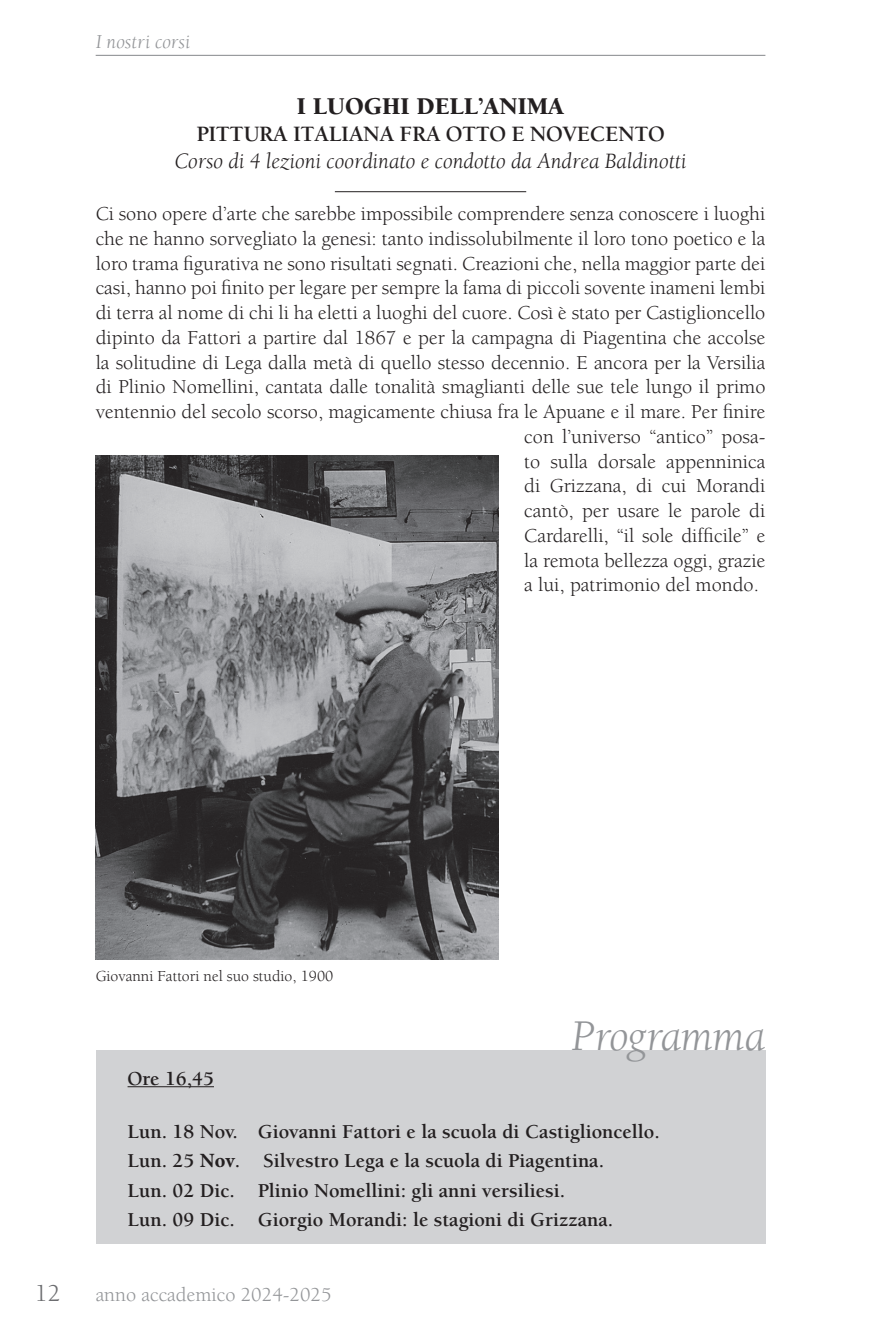
<style>
.page{position:relative;width:893px;height:1340px;background:#fff}
.page>*{position:absolute;margin:0;border:0;box-sizing:border-box;transform-origin:0 0}
.t1{font:italic 45px "Berkeley";letter-spacing:-.01em;color:#939598}
.t2{font:900 24.75px "Berkeley";color:#231f20}
.t3{font:24.75px "Berkeley";color:#6c6d70}
.t4{font:italic 22.5px "Berkeley";color:#231f20}
.t5{font:700 22.5px "Berkeley";letter-spacing:-.02em;color:#231f20}
.t6{font:20.25px "Berkeley";color:#231f20}
.t7{font:700 20.25px/29.2px "Berkeley";color:#231f20}
.t8{font:20.25px "Berkeley";color:#939598}
.t9{font:italic 20.25px "Berkeley";letter-spacing:.005em;color:#939598}
.t10{font:15.75px "Berkeley";color:#231f20}
.s1{font-family:"Minion Pro"}
</style>
<div class="page">
<hr style="left:96px;top:55px;width:669px;height:1px;background:#939598">
<div style="left:96px;top:1050px;width:669px;height:194px;background:#d1d2d4"></div>
<hr style="left:335px;top:191px;width:191px;height:1px;background:#231f20">
<hr style="left:128px;top:1086px;width:86px;height:1px;background:#231f20">
<img style="left:96px;top:455px;width:403px;height:504px">
<p class="t9" style="left:96px;top:32px;width:96px">I nostri corsi</p>
<p class="t2" style="left:297px;top:93px;width:269px">I LUOGHI DELL’ANIMA</p>
<p class="t5" style="left:196px;top:122px;width:470px">PITTURA ITALIANA FRA OTTO E NOVECENTO</p>
<p class="t4" style="left:174px;top:150px;width:514px">Corso di 4 lezioni coordinato e condotto da Andrea Baldinotti</p>
<p class="t6" style="left:96px;top:203px;width:671px">Ci sono opere d’arte che sarebbe impossibile comprendere senza conoscere i luoghi</p>
<p class="t6" style="left:96px;top:228px;width:671px">che ne hanno sorvegliato la genesi: tanto indissolubilmente il loro tono poetico e la</p>
<p class="t6" style="left:96px;top:252px;width:671px">loro trama figurativa ne sono risultati segnati. Creazioni che, nella maggior parte dei</p>
<p class="t6" style="left:96px;top:277px;width:671px">casi, hanno poi finito per legare per sempre la fama di piccoli sovente inameni lembi</p>
<p class="t6" style="left:96px;top:302px;width:671px">di terra al nome di chi li ha eletti a luoghi del cuore. Così è stato per Castiglioncello</p>
<p class="t6" style="left:96px;top:327px;width:671px">dipinto da Fattori a partire dal 1867 e per la campagna di Piagentina che accolse</p>
<p class="t6" style="left:96px;top:351px;width:671px">la solitudine di Lega dalla metà di quello stesso decennio. E ancora per la Versilia</p>
<p class="t6" style="left:96px;top:376px;width:671px">di Plinio Nomellini, cantata dalle tonalità smaglianti delle sue tele lungo il primo</p>
<p class="t6" style="left:96px;top:401px;width:671px">ventennio del secolo scorso, magicamente chiusa fra le Apuane e il mare. Per finire</p>
<p class="t6" style="left:524px;top:426px;width:243px">con l’universo “antico” posa-</p>
<p class="t6" style="left:524px;top:450px;width:243px">to sulla dorsale appenninica</p>
<p class="t6" style="left:524px;top:475px;width:243px">di Grizzana, di cui Morandi</p>
<p class="t6" style="left:524px;top:500px;width:243px">cantò, per usare le parole di</p>
<p class="t6" style="left:524px;top:525px;width:243px">Cardarelli, “il sole difficile” e</p>
<p class="t6" style="left:524px;top:549px;width:243px">la remota bellezza oggi, grazie</p>
<p class="t6" style="left:524px;top:574px;width:236px">a lui, patrimonio del mondo.</p>
<p class="t10" style="left:96px;top:967px;width:239px">Giovanni Fattori nel suo studio, 1900</p>
<h1 class="t1" style="left:571px;top:1013px;width:196px">Programma</h1>
<p class="t7" style="left:128px;top:1064px;width:88px">Ore 16,45</p>
<p class="t7" style="left:128px;top:1117px;width:534px">Lun. 18 Nov. Giovanni Fattori e la scuola di Castiglioncello.<br>Lun. 25 <span class="s1">Nov</span>. Silvestro Lega e la scuola di Piagentina.<br>Lun. 02 Dic. Plinio Nomellini: gli anni versiliesi.<br>Lun. 09 Dic. Giorgio Morandi: le stagioni di Grizzana.</p>
<p class="t3" style="left:35px;top:1280px;width:27px">12</p>
<p class="t8" style="left:96px;top:1283px;width:237px">anno accademico 2024-2025</p>
</div>
